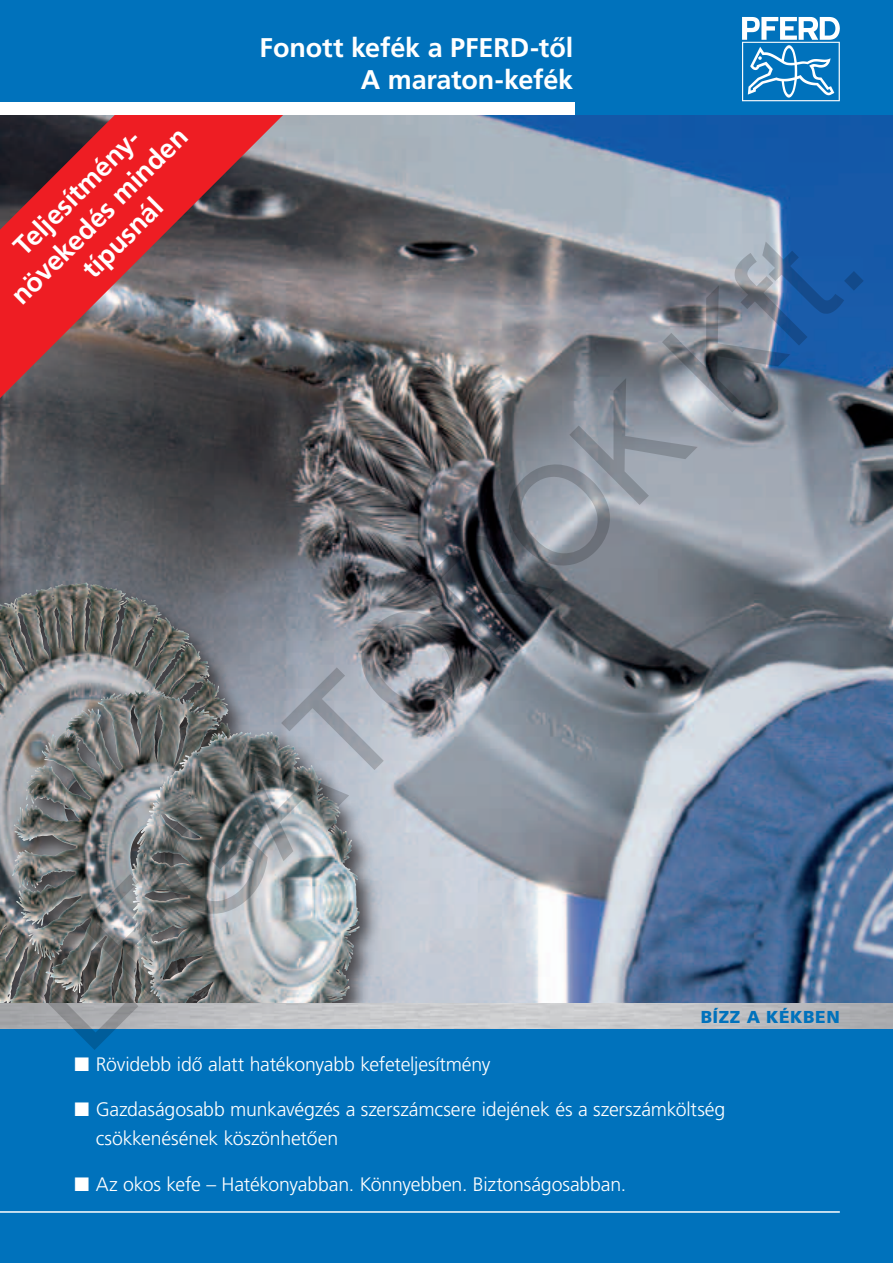
<style>
.page{position:relative;width:893px;height:1263px;background:#fff}
.page>*{position:absolute;margin:0;border:0;box-sizing:border-box;transform-origin:0 0}
.t1{font:138.75px "Arial";color:rgb(0 0 0/.18)}
.t2{font:700 27px/32.4px "Frutiger LT Pro";letter-spacing:-.005em;color:#fff;text-align:center}
.t3{font:300 19.5px/28.7px "Frutiger LT Pro";letter-spacing:-.01em;color:#fff}
.t4{font:900 17.25px "Frutiger LT Pro";letter-spacing:.03em;color:#0072bc}
</style>
<div class="page">
<img style="left:0;top:115px;width:893px;height:888px">
<svg style="left:0;top:115px;width:290px;height:283px;background:#973f44"></svg>
<div style="left:0;top:0;width:893px;height:115px;background:#0072bc"></div>
<svg style="left:742px;top:17px;width:98px;height:84px"></svg>
<div style="left:0;top:102px;width:574px;height:13px;background:#fff"></div>
<div style="left:0;top:578px;width:265px;height:473px;background:#231f20;opacity:.75"></div>
<img style="left:0;top:583px;width:76px;height:96px">
<div style="left:8px;top:686px;width:282px;height:357px;background:#231f20;opacity:.75"></div>
<img style="left:98px;top:690px;width:48px;height:40px">
<div style="left:128px;top:728px;width:253px;height:366px;background:#231f20;opacity:.75"></div>
<img style="left:185px;top:733px;width:55px;height:25px">
<svg style="left:0;top:1003px;width:893px;height:26px;background:#bebfc1"></svg>
<div style="left:0;top:1029px;width:893px;height:234px;background:#0072bc"></div>
<hr style="left:0;top:1211px;width:840px;height:2px;background:#fff">
<h2 class="t2" style="left:260px;top:31px;width:315px;text-align:right">Fonott kefék a PFERD-től<br>A maraton-kefék</h2>
<h2 class="t2" style="left:-19px;top:265px;width:239px;rotate:-45deg">Teljesítmény&shy;növekedés minden típusnál</h2>
<h1 class="t1" style="left:-11px;top:958px;width:1111px;rotate:-45deg">LEGATOROK Kft.</h1>
<p class="t4" style="left:701px;top:1006px;width:141px">BÍZZ A KÉKBEN</p>
<p class="t3" style="left:74px;top:1050px;width:418px">■ Rövidebb idő alatt hatékonyabb kefeteljesítmény</p>
<p class="t3" style="left:96px;top:1095px;width:631px;text-indent:-21px">■ Gazdaságosabb munkavégzés a szerszámcsere idejének és a szerszámköltség csökkenésének köszönhetően</p>
<p class="t3" style="left:74px;top:1170px;width:553px">■ Az okos kefe – Hatékonyabban. Könnyebben. Biztonságosabban.</p>
</div>
